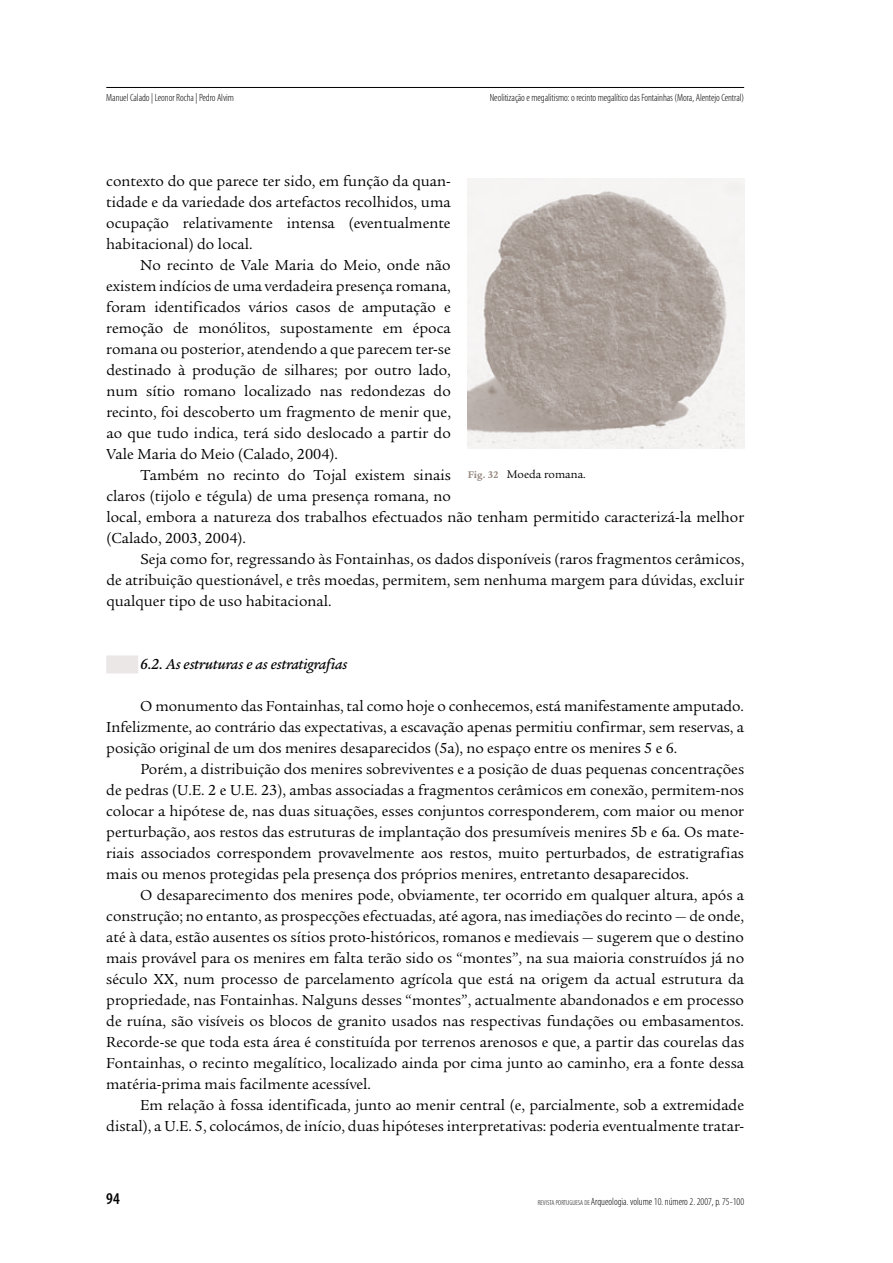
<style>
.page{position:relative;width:893px;height:1263px;background:#fff}
.page>*{position:absolute;margin:0;border:0;box-sizing:border-box;transform-origin:0 0}
.t1{font:600 condensed 16.5px "Myriad Pro";color:#000}
.t2{font:15.75px/21px "Legacy Serif";color:#000;text-align:justify}
.t3{font:italic 500 15.75px "Legacy Serif";letter-spacing:-.005em;color:#000}
.t4{font:12px "Legacy Serif";color:#000}
.t5{font:300 condensed 10.5px "Myriad Pro";letter-spacing:-.005em;color:#000}
.s1{font-weight:700;font-size:10.5px;color:#978981}
.s2{font-size:7.2px}
</style>
<div class="page">
<hr style="left:106px;top:87px;width:638px;height:1px;background:#000">
<div style="left:106px;top:655px;width:32px;height:18px;background:#eae7e6"></div>
<img style="left:468px;top:179px;width:276px;height:269px">
<p class="t5" style="left:106px;top:92px;width:129px">Manuel Calado | Leonor Rocha | Pedro Alvim</p>
<p class="t5" style="left:490px;top:92px;width:256px">Neolitização e megalitismo: o recinto megalítico das Fontainhas (Mora, Alentejo Central)</p>
<p class="t2" style="left:106px;top:171px;width:346px">contexto do que parece ter sido, em função da quan&shy;tidade e da variedade dos artefactos recolhidos, uma ocupação relativamente intensa (eventualmente habitacional) do local.</p>
<p class="t2" style="left:106px;top:255px;width:346px;text-indent:34px">No recinto de Vale Maria do Meio, onde não existem indícios de uma verdadeira presença romana, foram identificados vários casos de amputação e remoção de monólitos, supostamente em época romana ou posterior, atendendo a que parecem ter-se destinado à produção de silhares; por outro lado, num sítio romano localizado nas redondezas do recinto, foi descoberto um fragmento de menir que, ao que tudo indica, terá sido deslocado a partir do Vale Maria do Meio (Calado, 2004).</p>
<p class="t2" style="left:106px;top:465px;width:639px;text-align:left;text-indent:34px">Também no recinto do Tojal existem sinais<br>claros (tijolo e tégula) de uma presença romana, no<br>local, embora a natureza dos trabalhos efectuados não tenham permitido caracterizá-la melhor (Calado, 2003, 2004).</p>
<p class="t2" style="left:106px;top:549px;width:639px;text-indent:34px">Seja como for, regressando às Fontainhas, os dados disponíveis (raros fragmentos cerâmicos, de atribuição questionável, e três moedas, permitem, sem nenhuma margem para dúvidas, excluir qualquer tipo de uso habitacional.</p>
<p class="t4" style="left:468px;top:467px;width:120px"><span class="s1">Fig. 32</span> Moeda romana.</p>
<p class="t3" style="left:140px;top:655px;width:209px">6.2. As estruturas e as estratigrafias</p>
<p class="t2" style="left:106px;top:696px;width:639px;text-indent:34px">O monumento das Fontainhas, tal como hoje o conhecemos, está manifestamente amputado.<br>Infelizmente, ao contrário das expectativas, a escavação apenas permitiu confirmar, sem reservas, a posição original de um dos menires desaparecidos (5a), no espaço entre os menires 5 e 6.</p>
<p class="t2" style="left:106px;top:759px;width:639px;text-indent:34px">Porém, a distribuição dos menires sobreviventes e a posição de duas pequenas concentrações de pedras (U.E. 2 e U.E. 23), ambas associadas a fragmentos cerâmicos em conexão, permitem-nos colocar a hipótese de, nas duas situações, esses conjuntos corresponderem, com maior ou menor perturbação, aos restos das estruturas de implantação dos presumíveis menires 5b e 6a. Os mate&shy;riais associados correspondem provavelmente aos restos, muito perturbados, de estratigrafias mais ou menos protegidas pela presença dos próprios menires, entretanto desaparecidos.</p>
<p class="t2" style="left:106px;top:885px;width:639px;text-indent:34px">O desaparecimento dos menires pode, obviamente, ter ocorrido em qualquer altura, após a construção; no entanto, as prospecções efectuadas, até agora, nas imediações do recinto — de onde, até à data, estão ausentes os sítios proto-históricos, romanos e medievais — sugerem que o destino mais provável para os menires em falta terão sido os “montes”, na sua maioria construídos já no século XX, num processo de parcelamento agrícola que está na origem da actual estrutura da propriedade, nas Fontainhas. Nalguns desses “montes”, actualmente abandonados e em processo de ruína, são visíveis os blocos de granito usados nas respectivas fundações ou embasamentos.<br>Recorde-se que toda esta área é constituída por terrenos arenosos e que, a partir das courelas das Fontainhas, o recinto megalítico, localizado ainda por cima junto ao caminho, era a fonte dessa matéria-prima mais facilmente acessível.</p>
<p class="t2" style="left:106px;top:1095px;width:639px;text-align:right">Em relação à fossa identificada, junto ao menir central (e, parcialmente, sob a extremidade distal), a U.E. 5, colocámos, de início, duas hipóteses interpretativas: poderia eventualmente tratar-</p>
<p class="t1" style="left:106px;top:1188px;width:15px">94</p>
<p class="t5" style="left:538px;top:1195px;width:208px"><span class="s2">REVISTA PORTUGUESA DE</span> Arqueologia. volume 10. número 2. 2007, p. 75-100</p>
</div>
